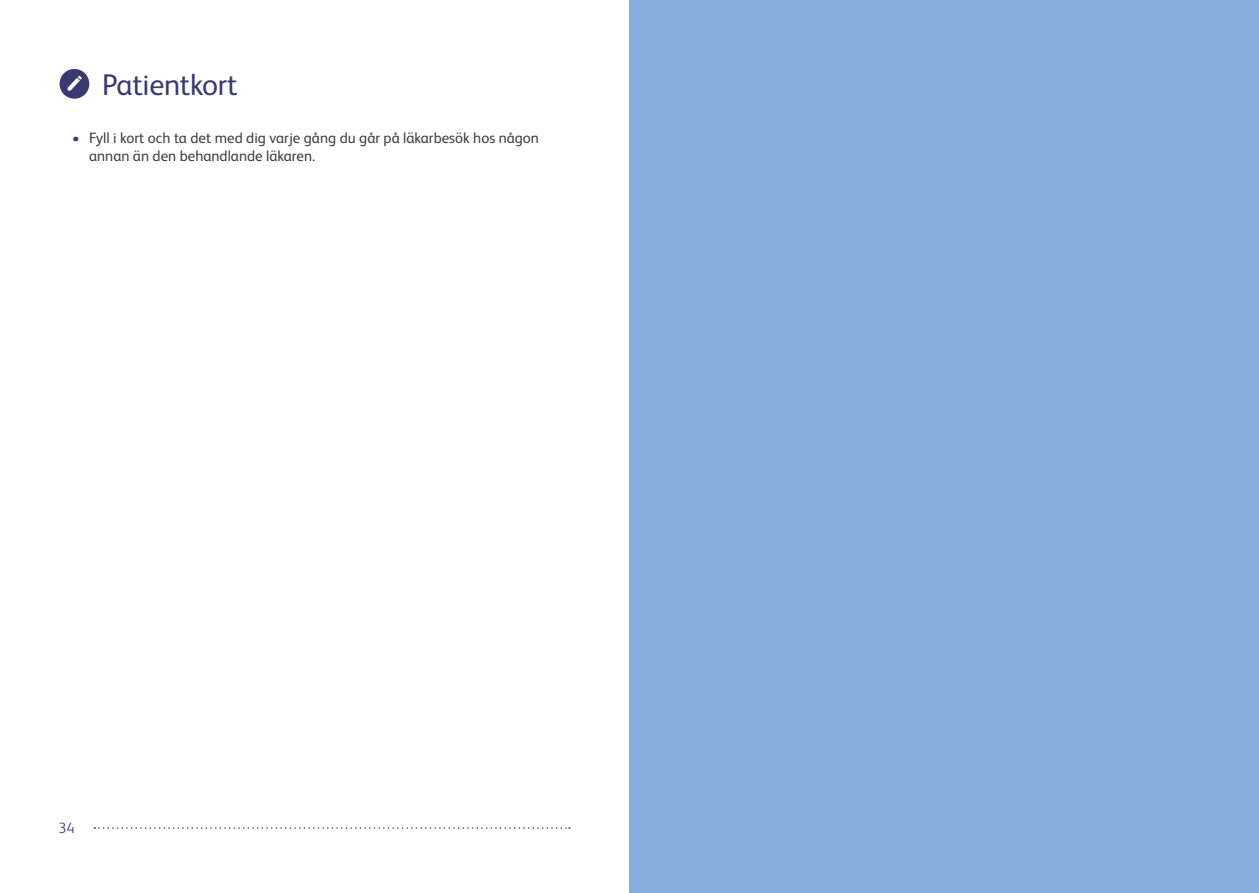
<style>
.page{position:relative;width:1259px;height:893px;background:#fff}
.page>*{position:absolute;margin:0;border:0;box-sizing:border-box;transform-origin:0 0}
._02_pääotsikko{font:30px "FS Albert";letter-spacing:-.01em;color:#3c3970}
.t1{font:15px/18px "FS Albert";color:#3e3e3f}
.t2{font:300 15px "FS Albert";color:#3c3970}
.s1{color:#3c3970}
</style>
<div class="page">
<svg style="left:94px;top:827px;width:476px;height:2px"></svg>
<div style="left:629px;top:0;width:630px;height:893px;background:#85aedc"></div>
<div style="left:60px;top:69px;width:29px;height:30px;background:#3c3970;border-radius:50%"></div>
<svg style="left:68px;top:76px;width:14px;height:15px"></svg>
<p class="_02_pääotsikko" style="left:102px;top:68px;width:137px">Patientkort</p>
<p class="t1" style="left:89px;top:128px;width:451px;text-indent:-17px"><span class="s1">•</span> Fyll i kort och ta det med dig varje gång du går på läkarbesök hos någon annan än den behandlande läkaren.</p>
<p class="t2" style="left:58px;top:819px;width:18px">34</p>
</div>
